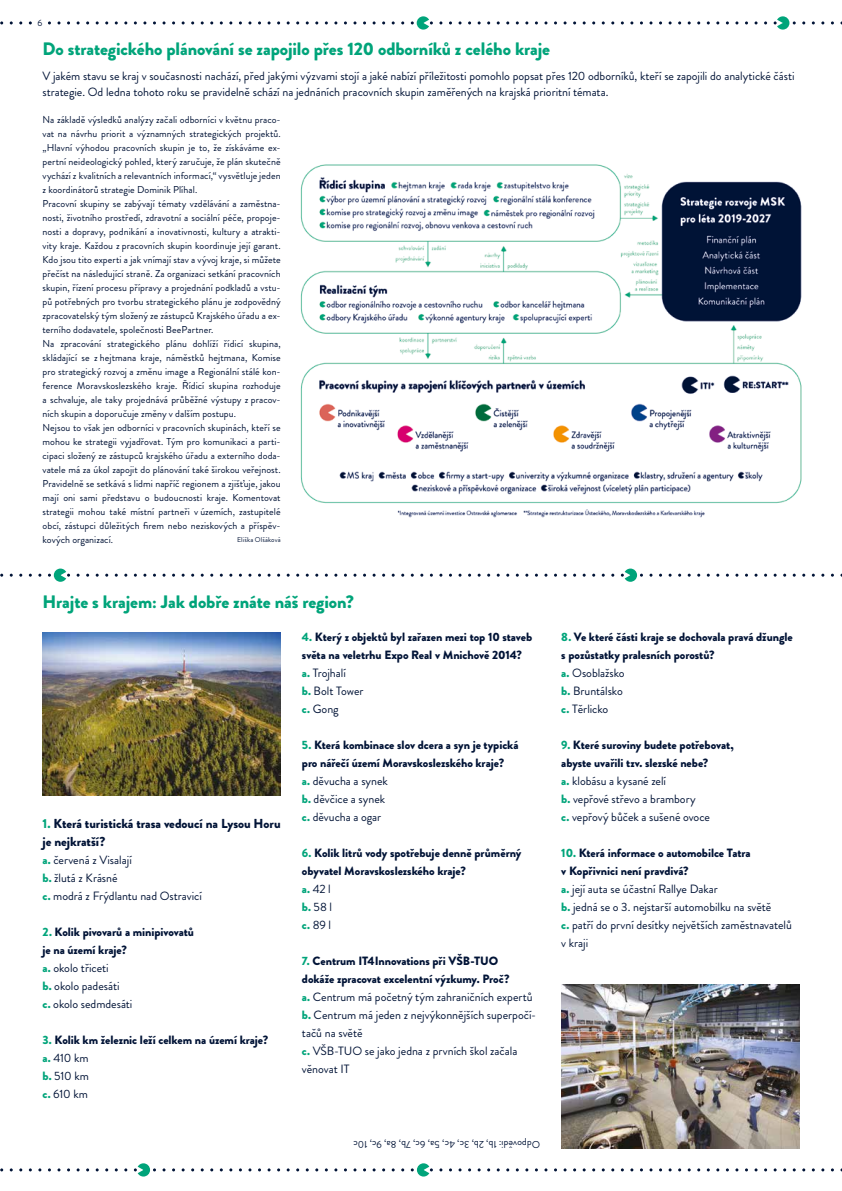
<style>
.page{position:relative;width:842px;height:1191px;background:#fff}
.page>*{position:absolute;margin:0;border:0;box-sizing:border-box;transform-origin:0 0}
.t1{font:900 18px "Brandon Grotesque";letter-spacing:-.005em;color:#00a47a}
.t2{font:900 13px/18px "Brandon Grotesque";letter-spacing:-.005em;color:#001336}
.t3{font:12px/18px "Brandon Grotesque";letter-spacing:-.005em;color:#001336}
.t4{font:900 12px/18px "Brandon Grotesque";letter-spacing:-.005em;color:#001336}
.t5{font:10px/14px "Brandon Grotesque";letter-spacing:.005em;color:#001336}
.t6{font:9px "Brandon Grotesque";color:#001336}
.t7{font:7px "Brandon Grotesque";letter-spacing:.02em;color:#001336}
.s1{color:#00a47a}
.s2{font-weight:900;color:#00a47a}
.s3{font-weight:400}
.s4{font-weight:900}
</style>
<div class="page">
<img style="left:561px;top:985px;width:238px;height:163px">
<img style="left:43px;top:632px;width:238px;height:164px">
<img style="left:300px;top:164px;width:502px;height:354px">
<svg style="left:774px;top:16px;width:22px;height:14px"></svg>
<svg style="left:411px;top:16px;width:22px;height:14px"></svg>
<svg style="left:134px;top:1163px;width:22px;height:13px"></svg>
<svg style="left:411px;top:1163px;width:22px;height:13px"></svg>
<svg style="left:621px;top:568px;width:22px;height:14px"></svg>
<svg style="left:48px;top:568px;width:22px;height:14px"></svg>
<p class="t6" style="left:37px;top:17px;width:6px">6</p>
<h1 class="t1" style="left:43px;top:36px;width:509px">Do strategického plánování se zapojilo přes 120 odborníků z celého kraje</h1>
<p class="t3" style="left:43px;top:68px;width:754px;line-height:16px">V jakém stavu se kraj v současnosti nachází, před jakými výzvami stojí a jaké nabízí příležitosti pomohlo popsat přes 120 odborníků, kteří se zapojili do analytické části strategie. Od ledna tohoto roku se pravidelně schází na jednáních pracovních skupin zaměřených na krajská prioritní témata.</p>
<p class="t5" style="left:43px;top:112px;width:240px">Na základě výsledků analýzy začali odborníci v květnu praco&shy;vat na návrhu priorit a významných strategických projektů. „Hlavní výhodou pracovních skupin je to, že získáváme ex&shy;pertní neideologický pohled, který zaručuje, že plán skutečně vychází z kvalitních a relevantních informací,“ vysvětluje jeden z koordinátorů strategie Dominik Plíhal.<br>Pracovní skupiny se zabývají tématy vzdělávání a zaměstna&shy;nosti, životního prostředí, zdravotní a sociální péče, propoje&shy;nosti a dopravy, podnikání a inovativnosti, kultury a atrakti&shy;vity kraje. Každou z pracovních skupin koordinuje její garant.<br>Kdo jsou tito experti a jak vnímají stav a vývoj kraje, si můžete přečíst na následující straně. Za organizaci setkání pracovních skupin, řízení procesu přípravy a projednání podkladů a vstu&shy;pů potřebných pro tvorbu strategického plánu je zodpovědný zpracovatelský tým složený ze zástupců Krajského úřadu a ex&shy;terního dodavatele, společnosti BeePartner.<br>Na zpracování strategického plánu dohlíží řídicí skupina, skládající se z hejtmana kraje, náměstků hejtmana, Komise pro strategický rozvoj a změnu image a Regionální stálé kon&shy;ference Moravskoslezského kraje. Řídicí skupina rozhoduje a schvaluje, ale taky projednává průběžné výstupy z pracov&shy;ních skupin a doporučuje změny v dalším postupu.<br>Nejsou to však jen odborníci v pracovních skupinách, kteří se mohou ke strategii vyjadřovat. Tým pro komunikaci a parti&shy;cipaci složený ze zástupců krajského úřadu a externího doda&shy;vatele má za úkol zapojit do plánování také širokou veřejnost.<br>Pravidelně se setkává s lidmi napříč regionem a zjišťuje, jakou mají oni sami představu o budoucnosti kraje. Komentovat strategii mohou také místní partneři v územích, zastupitelé obcí, zástupci důležitých firem nebo neziskových a příspěv&shy;kových organizací.</p>
<p class="t7" style="left:237px;top:535px;width:45px">Eliška Olšáková</p>
<h1 class="t1" style="left:43px;top:589px;width:313px">Hrajte s krajem: Jak dobře znáte náš region?</h1>
<h2 class="t2" style="left:43px;top:815px;width:240px"><span class="s1">1.</span> Která turistická trasa vedoucí na Lysou Horu je nejkratší?</h2>
<p class="t3" style="left:43px;top:851px;width:161px"><span class="s2">a.</span> červená z Visalají<br><span class="s2">b.</span> žlutá z Krásné<br><span class="s2">c.</span> modrá z Frýdlantu nad Ostravicí</p>
<p class="t4" style="left:43px;top:923px;width:153px"><span class="s1">2.</span> Kolik pivovarů a minipivovatů je na území kraje?<br><span class="s1">a.</span> <span class="s3">okolo třiceti<br></span><span class="s1">b.</span> <span class="s3">okolo padesáti<br></span><span class="s1">c.</span> <span class="s3">okolo sedmdesáti</span></p>
<p class="t4" style="left:43px;top:1031px;width:227px"><span class="s1">3.</span> Kolik km železnic leží celkem na území kraje? <span class="s1">a.</span> <span class="s3">410 km<br></span><span class="s1">b.</span> <span class="s3">510 km<br></span><span class="s1">c.</span> <span class="s3">610 km</span></p>
<p class="t4" style="left:302px;top:628px;width:232px"><span class="s1">4.</span> Který z objektů byl zařazen mezi top 10 staveb světa na veletrhu Expo Real v Mnichově 2014? <span class="s1">a.</span> <span class="s3">Trojhalí<br></span><span class="s1">b.</span> <span class="s3">Bolt Tower<br></span><span class="s1">c.</span> <span class="s3">Gong</span></p>
<p class="t4" style="left:302px;top:736px;width:218px"><span class="s1">5.</span> Která kombinace slov dcera a syn je typická pro nářečí území Moravskoslezského kraje?<br><span class="s1">a.</span> <span class="s3">děvucha a synek<br></span><span class="s1">b.</span> <span class="s3">děvčice a synek<br></span><span class="s1">c.</span> <span class="s3">děvucha a ogar</span></p>
<p class="t4" style="left:302px;top:844px;width:221px"><span class="s1">6.</span> Kolik litrů vody spotřebuje denně průměrný obyvatel Moravskoslezského kraje?<br><span class="s1">a.</span> <span class="s3">42 l<br></span><span class="s1">b.</span> <span class="s3">58 l<br></span><span class="s1">c.</span> <span class="s3">89 l</span></p>
<p class="t3" style="left:302px;top:952px;width:236px"><span class="s2">7.</span> <span class="s4">Centrum IT4Innovations při VŠB-TUO<br>dokáže zpracovat excelentní výzkumy. Proč?<br></span><span class="s2">a.</span> Centrum má početný tým zahraničních expertů <span class="s2">b.</span> Centrum má jeden z nejvýkonnějších superpočí&shy;tačů na světě<br><span class="s2">c.</span> VŠB-TUO se jako jedna z prvních škol začala věnovat IT</p>
<p class="t5" style="left:540px;top:1151px;width:188px;rotate:-180deg">Odpovědi: 1b, 2b, 3c, 4c, 5a, 6c, 7b, 8a, 9c, 10c</p>
<p class="t4" style="left:561px;top:628px;width:233px"><span class="s1">8.</span> Ve které části kraje se dochovala pravá džungle s pozůstatky pralesních porostů?<br><span class="s1">a.</span> <span class="s3">Osoblažsko<br></span><span class="s1">b.</span> <span class="s3">Bruntálsko<br></span><span class="s1">c.</span> <span class="s3">Těrlicko</span></p>
<p class="t3" style="left:561px;top:736px;width:174px"><span class="s2">9.</span> <span class="s4">Které suroviny budete potřebovat, abyste uvařili tzv. slezské nebe?<br></span><span class="s2">a.</span> klobásu a kysané zelí<br><span class="s2">b.</span> vepřové střevo a brambory<br><span class="s2">c.</span> vepřový bůček a sušené ovoce</p>
<p class="t3" style="left:561px;top:844px;width:232px"><span class="s2">10.</span> <span class="s4">Která informace o automobilce Tatra<br>v Kopřivnici není pravdivá?<br></span><span class="s2">a.</span> její auta se účastní Rallye Dakar<br><span class="s2">b.</span> jedná se o 3. nejstarší automobilku na světě<br><span class="s2">c.</span> patří do první desítky největších zaměstnavatelů v kraji</p>
</div>
